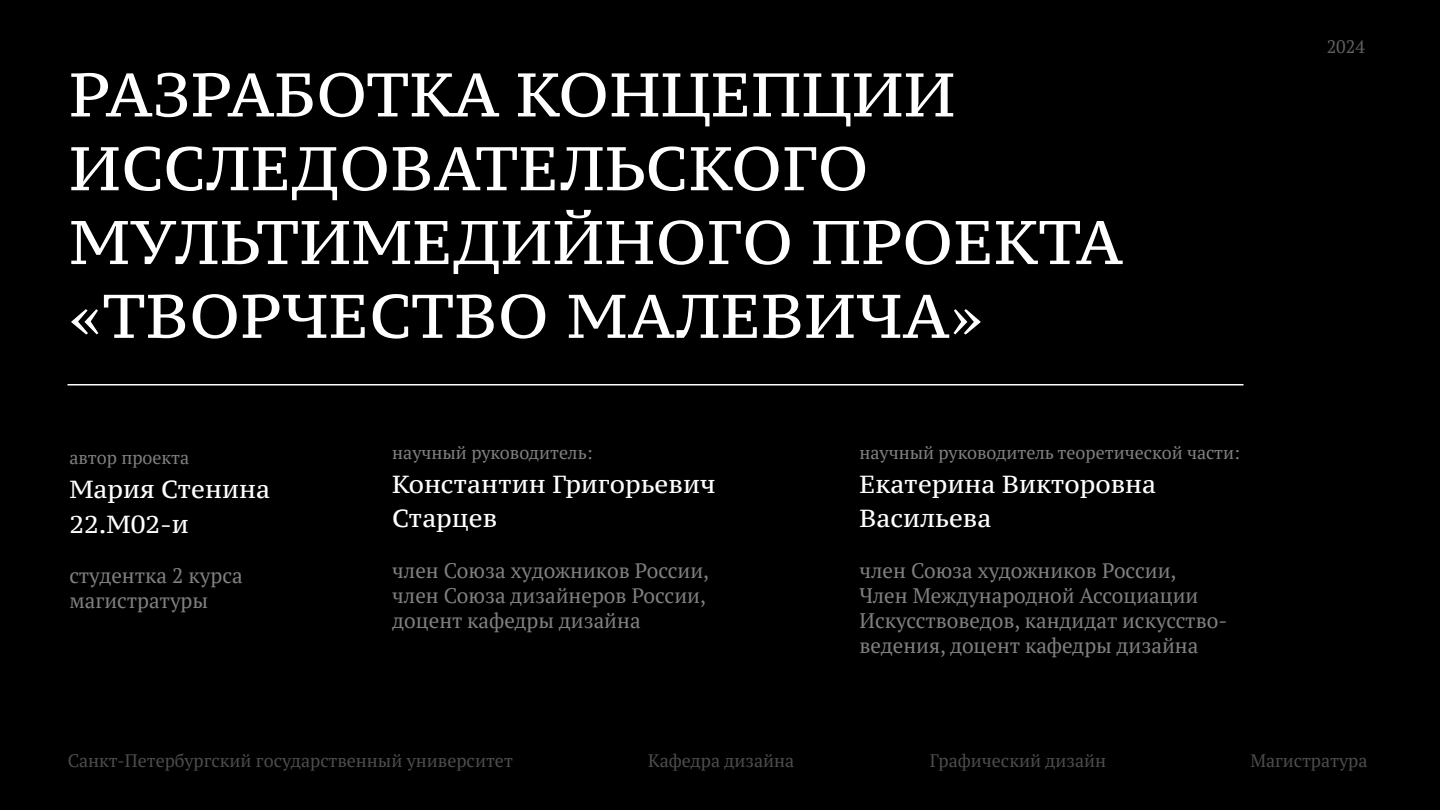
<style>
.page{position:relative;width:1440px;height:810px;background:#000}
.page>*{position:absolute;margin:0;border:0;box-sizing:border-box;transform-origin:0 0}
.t1{font:61.5px/73.8px "PT Serif Caption";letter-spacing:.01em;color:#fff}
.t2{font:24.6px/34.1px "PT Serif Caption";color:#fff}
.t3{font:21px/25.2px "PT Serif";color:#808080}
.t4{font:18px "PT Serif";color:#808080}
</style>
<div class="page">
<hr style="left:68px;top:384px;width:1176px;height:2px;background:#fff">
<h1 class="t1" style="left:69px;top:57px;width:1055px">РАЗРАБОТКА КОНЦЕПЦИИ<br>ИССЛЕДОВАТЕЛЬСКОГО<br>МУЛЬТИМЕДИЙНОГО ПРОЕКТА «ТВОРЧЕСТВО МАЛЕВИЧА»</h1>
<p class="t4" style="left:69px;top:446px;width:121px">автор проекта</p>
<p class="t2" style="left:69px;top:473px;width:202px">Мария Стенина<br>22.М02-и</p>
<p class="t3" style="left:69px;top:563px;width:175px">студентка 2 курса магистратуры</p>
<p class="t4" style="left:392px;top:441px;width:202px">научный руководитель:</p>
<p class="t2" style="left:392px;top:467px;width:325px">Константин Григорьевич<br>Старцев</p>
<p class="t3" style="left:392px;top:557px;width:318px">член Союза художников России, член Союза дизайнеров России, доцент кафедры дизайна</p>
<p class="t4" style="left:860px;top:441px;width:382px">научный руководитель теоретической части:</p>
<p class="t2" style="left:860px;top:467px;width:298px">Екатерина Викторовна<br>Васильева</p>
<p class="t3" style="left:860px;top:557px;width:369px">член Союза художников России, Член Международной Ассоциации Искусствоведов, кандидат искусство&shy;ведения, доцент кафедры дизайна</p>
<p class="t4" style="left:1327px;top:35px;width:40px">2024</p>
<p class="t4" style="left:68px;top:749px;width:447px">Санкт-Петербургский государственный университет</p>
<p class="t4" style="left:648px;top:749px;width:148px">Кафедра дизайна</p>
<p class="t4" style="left:930px;top:749px;width:178px">Графический дизайн</p>
<p class="t4" style="left:1250px;top:749px;width:119px">Магистратура</p>
</div>
